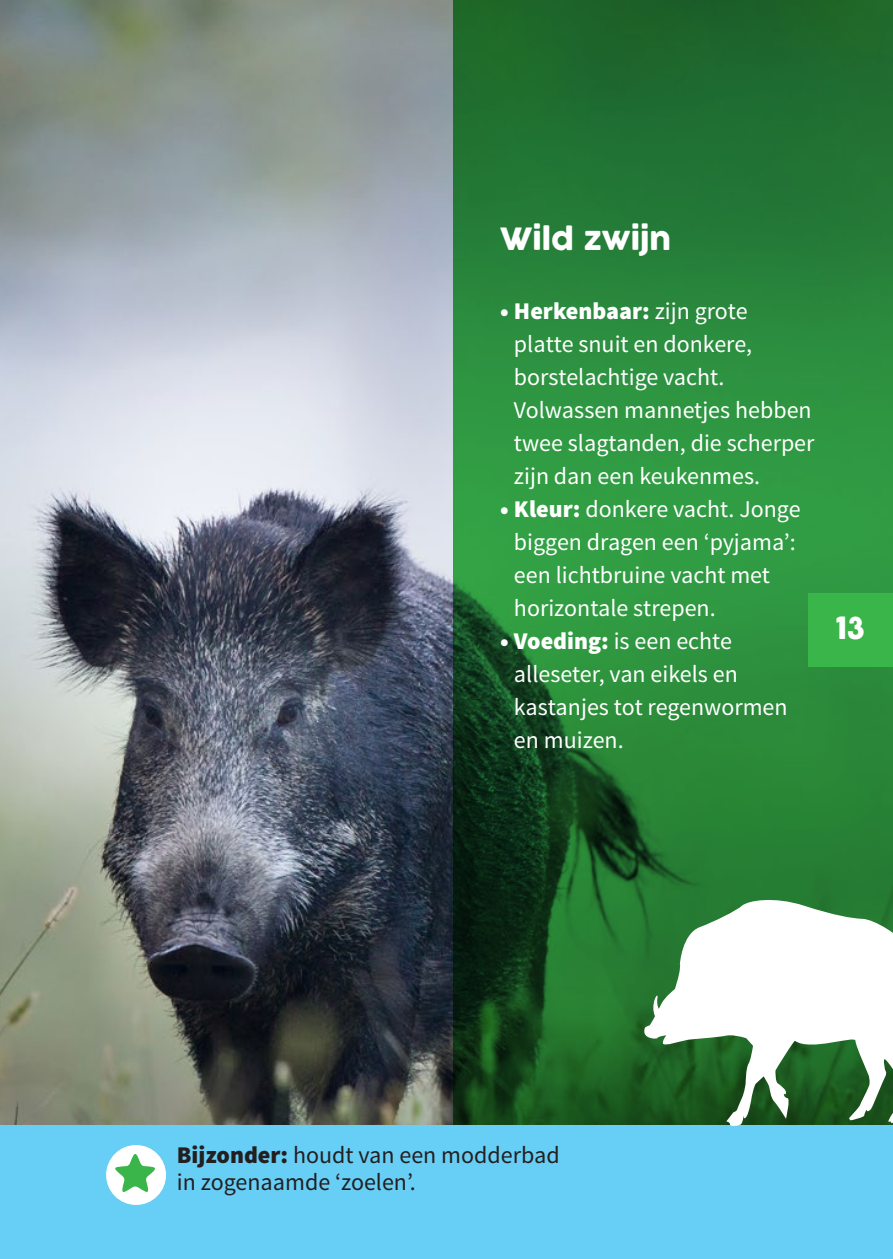
<style>
.page{position:relative;width:893px;height:1259px;background:#fff}
.page>*{position:absolute;margin:0;border:0;box-sizing:border-box;transform-origin:0 0}
.t1{font:30px "COCOGOOSE";color:#fff}
.t2{font:24px/33px "Source Sans Pro";color:#fff}
.t3{font:24px/27px "Source Sans Pro";color:#231f20}
.s1{font-weight:900}
</style>
<div class="page">
<img style="left:0;top:0;width:453px;height:1125px">
<svg style="left:453px;top:0;width:440px;height:1125px;background:#257a34"></svg>
<div style="left:0;top:1125px;width:893px;height:134px;background:#67cef5"></div>
<svg style="left:644px;top:896px;width:249px;height:230px"></svg>
<div style="left:106px;top:1145px;width:60px;height:60px;background:#fff;border-radius:50%"></div>
<svg style="left:115px;top:1154px;width:40px;height:38px"></svg>
<div style="left:808px;top:593px;width:85px;height:73px;background:#3ab54a"></div>
<p class="t1" style="left:500px;top:217px;width:172px">Wild zwijn</p>
<p class="t2" style="left:514px;top:295px;width:302px;text-indent:-14px"><span class="s1">• Herkenbaar:</span> zijn grote<br>platte snuit en donkere, borstelachtige vacht.<br>Volwassen mannetjes hebben twee slagtanden, die scherper zijn dan een keukenmes.</p>
<p class="t2" style="left:514px;top:493px;width:288px;text-indent:-14px"><span class="s1">• Kleur:</span> donkere vacht. Jonge biggen dragen een ‘pyjama’: een lichtbruine vacht met horizontale strepen.</p>
<p class="t2" style="left:514px;top:625px;width:275px;text-indent:-14px"><span class="s1">• Voeding:</span> is een echte alleseter, van eikels en kastanjes tot regenwormen en muizen.</p>
<p class="t1" style="left:836px;top:605px;width:31px">13</p>
<p class="t3" style="left:177px;top:1142px;width:384px"><span class="s1">Bijzonder:</span> houdt van een modderbad in zogenaamde ‘zoelen’.</p>
</div>
